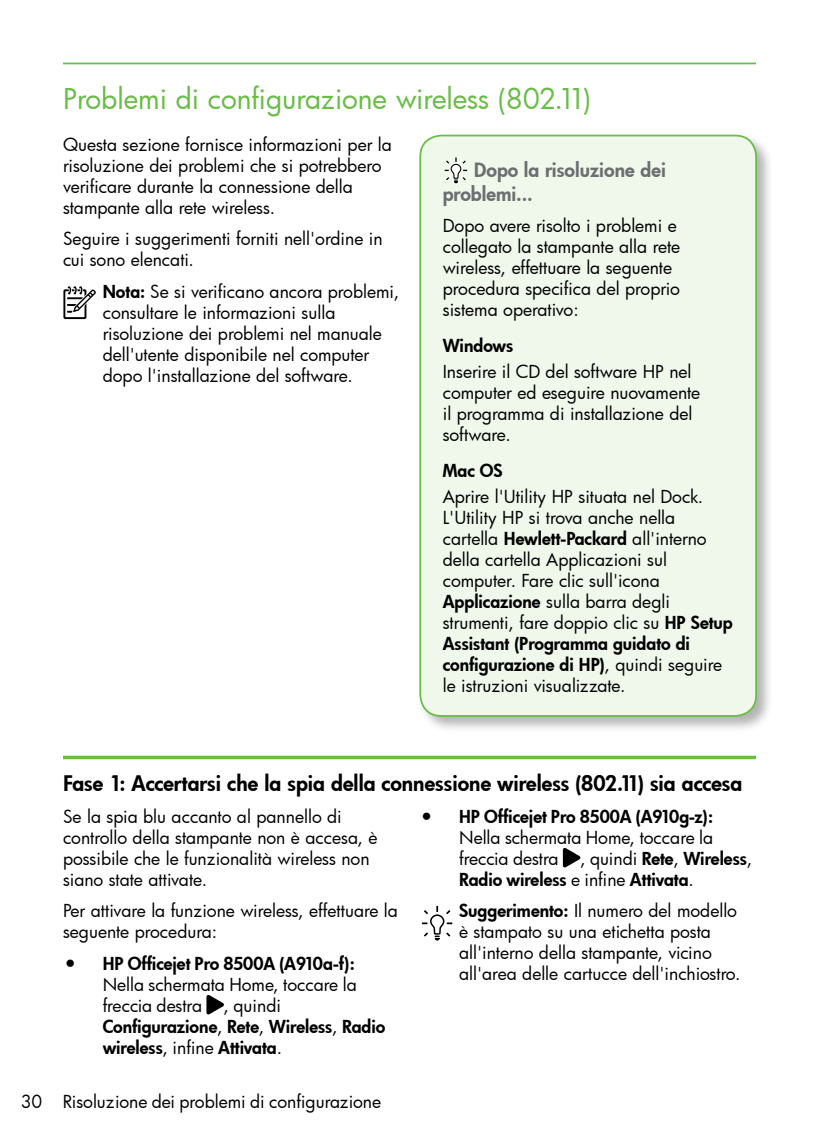
<style>
.page{position:relative;width:819px;height:1134px;background:#fff}
.page>*{position:absolute;margin:0;border:0;box-sizing:border-box;transform-origin:0 0}
.t1{font:28px "Futura Bk";letter-spacing:-.005em;color:#68bd45}
.t2{font:21px "Futura Hv";color:#000}
.t3{font:19.25px/24.5px "Futura Hv";color:#6d6e71}
.t4{font:17.5px/21px "Futura Bk";color:#000}
.t5{font:17.5px/21px "Futura Hv";color:#000}
.s1{font-family:"Futura Hv"}
.s2{font-family:"Futura Bk"}
.s3{font-family:"Futura Bk";font-size:24.5px}
</style>
<div class="page">
<div style="left:417px;top:132px;width:357px;height:602px;background:#000;opacity:.3"></div>
<div style="left:420px;top:136px;width:336px;height:580px;background:#f0f8ec;border-radius:21px"></div>
<svg style="left:444px;top:157px;width:24px;height:27px"></svg>
<div style="left:419px;top:135px;width:338px;height:582px;border:2px solid #68bd45;border-radius:21px"></div>
<hr style="left:63px;top:756px;width:693px;height:3px;background:#68bd45">
<svg style="left:206px;top:995px;width:18px;height:20px"></svg>
<svg style="left:562px;top:848px;width:19px;height:20px"></svg>
<svg style="left:422px;top:905px;width:31px;height:36px"></svg>
<hr style="left:63px;top:63px;width:693px;height:1px;background:#68bd45">
<div style="left:63px;top:289px;width:23px;height:30px;border:2px solid #000"></div>
<svg style="left:66px;top:286px;width:30px;height:29px"></svg>
<h1 class="t1" style="left:63px;top:80px;width:529px">Problemi di configurazione wireless (802.11)</h1>
<p class="t4" style="left:63px;top:134px;width:331px">Questa sezione fornisce informazioni per la risoluzione dei problemi che si potrebbero verificare durante la connessione della stampante alla rete wireless.</p>
<p class="t4" style="left:63px;top:228px;width:321px">Seguire i suggerimenti forniti nell'ordine in cui sono elencati.</p>
<p class="t4" style="left:103px;top:281px;width:298px"><span class="s1">Nota:</span> Se si verificano ancora problemi, consultare le informazioni sulla risoluzione dei problemi nel manuale dell'utente disponibile nel computer dopo l'installazione del software.</p>
<p class="t3" style="left:443px;top:157px;width:225px;text-indent:31px">Dopo la risoluzione dei problemi...</p>
<p class="t4" style="left:443px;top:215px;width:239px">Dopo avere risolto i problemi e collegato la stampante alla rete wireless, effettuare la seguente procedura specifica del proprio sistema operativo:</p>
<p class="t5" style="left:443px;top:335px;width:72px">Windows</p>
<p class="t4" style="left:443px;top:361px;width:259px">Inserire il CD del software HP nel computer ed eseguire nuovamente il programma di installazione del software.</p>
<p class="t5" style="left:443px;top:460px;width:61px">Mac OS</p>
<p class="t4" style="left:443px;top:486px;width:292px">Aprire l'Utility HP situata nel Dock.<br>L'Utility HP si trova anche nella cartella <span class="s1">Hewlett-Packard</span> all'interno della cartella Applicazioni sul computer. Fare clic sull'icona <span class="s1">Applicazione</span> sulla barra degli strumenti, fare doppio clic su <span class="s1">HP Setup</span></p>
<p class="t5" style="left:443px;top:633px;width:281px">Assistant (Programma guidato di configurazione di HP)<span class="s2">, quindi seguire</span></p>
<p class="t4" style="left:443px;top:675px;width:184px">le istruzioni visualizzate.</p>
<p class="t2" style="left:63px;top:770px;width:681px">Fase 1: Accertarsi che la spia della connessione wireless (802.11) sia accesa</p>
<p class="t4" style="left:63px;top:806px;width:316px">Se la spia blu accanto al pannello di controllo della stampante non è accesa, è possibile che le funzionalità wireless non siano state attivate.</p>
<p class="t4" style="left:63px;top:900px;width:337px">Per attivare la funzione wireless, effettuare la seguente procedura:</p>
<p class="t5" style="left:63px;top:953px;width:293px"><span class="s3">•</span> HP Officejet Pro 8500A (A910a-f):</p>
<p class="t4" style="left:103px;top:974px;width:256px">Nella schermata Home, toccare la freccia destra , quindi</p>
<p class="t5" style="left:103px;top:1016px;width:284px">Configurazione<span class="s2">,</span> Rete<span class="s2">,</span> Wireless<span class="s2">,</span> Radio wireless<span class="s2">, infine</span> Attivata<span class="s2">.</span></p>
<p class="t5" style="left:419px;top:806px;width:295px"><span class="s3">•</span> HP Officejet Pro 8500A (A910g-z):</p>
<p class="t4" style="left:459px;top:827px;width:295px">Nella schermata Home, toccare la freccia destra , quindi <span class="s1">Rete</span>, <span class="s1">Wireless</span>,</p>
<p class="t5" style="left:459px;top:869px;width:236px">Radio wireless <span class="s2">e infine</span> Attivata<span class="s2">.</span></p>
<p class="t4" style="left:459px;top:900px;width:283px"><span class="s1">Suggerimento:</span> Il numero del modello è stampato su una etichetta posta all'interno della stampante, vicino all'area delle cartucce dell'inchiostro.</p>
<p class="t4" style="left:21px;top:1090px;width:362px">30 Risoluzione dei problemi di configurazione</p>
</div>
